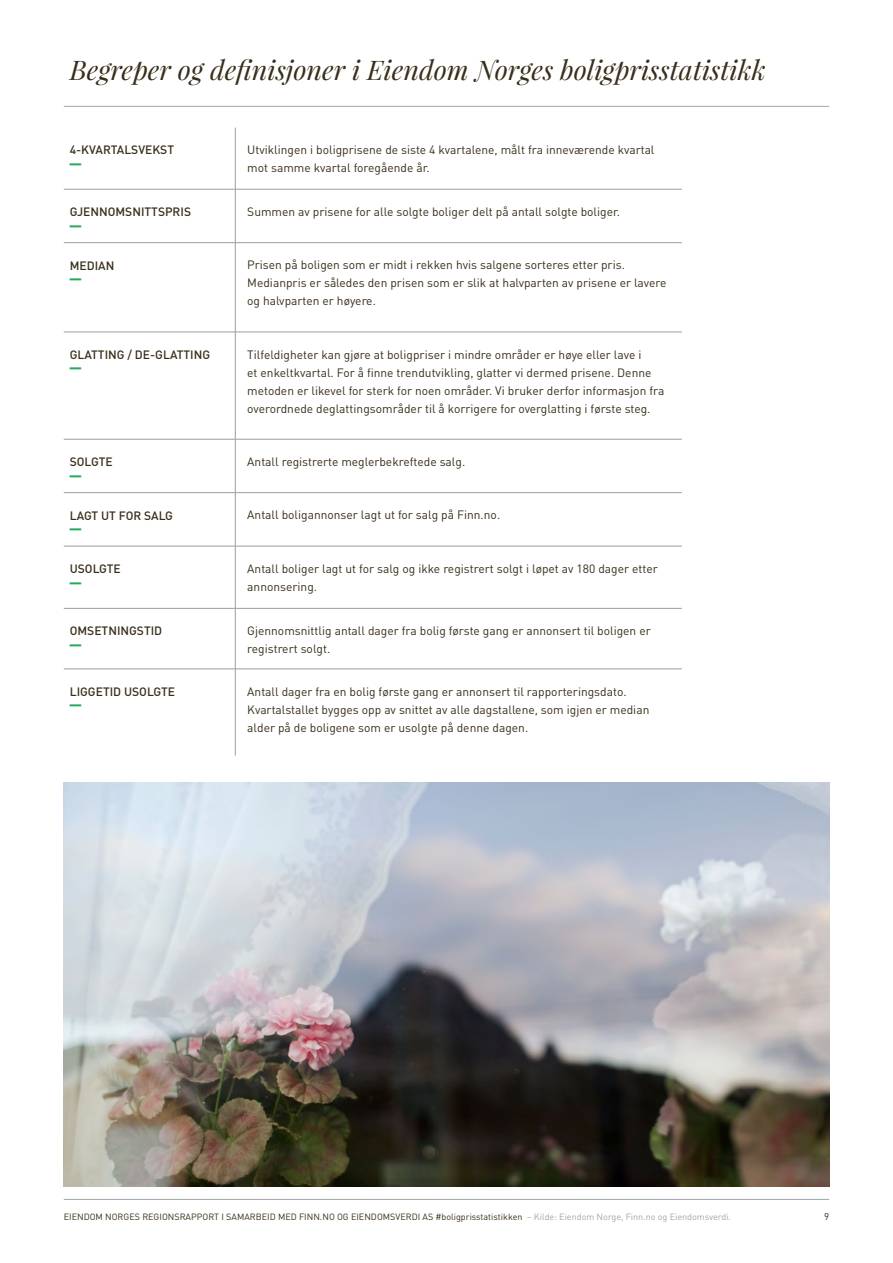
<style>
.page{position:relative;width:893px;height:1263px;background:#fff}
.page>*{position:absolute;margin:0;border:0;box-sizing:border-box;transform-origin:0 0}
.t1{font:italic 27px "Playfair Display";color:#382e19}
.t2{font:900 18px "DIN";color:#23aa5b}
.t3{font:12px/18px "DIN";color:#382e19}
.t4{font:500 12px "DIN";color:#382e19}
.t5{font:9.75px "DIN";color:#382e19}
.t6{font:9px "DIN";color:#382e19}
.s1{color:#a1a5a7}
</style>
<div class="page">
<hr style="left:64px;top:106px;width:765px;height:1px;background:#a1a5a7">
<hr style="left:64px;top:1199px;width:765px;height:1px;background:#a1a5a7">
<hr style="left:235px;top:128px;width:1px;height:61px;background:#9d9d9c">
<hr style="left:64px;top:189px;width:171px;height:1px;background:#9d9d9c">
<hr style="left:235px;top:189px;width:447px;height:1px;background:#9d9d9c">
<hr style="left:235px;top:189px;width:1px;height:53px;background:#9d9d9c">
<hr style="left:64px;top:242px;width:171px;height:1px;background:#9d9d9c">
<hr style="left:235px;top:242px;width:447px;height:1px;background:#9d9d9c">
<hr style="left:235px;top:243px;width:1px;height:89px;background:#9d9d9c">
<hr style="left:64px;top:332px;width:171px;height:1px;background:#9d9d9c">
<hr style="left:235px;top:332px;width:447px;height:1px;background:#9d9d9c">
<hr style="left:235px;top:332px;width:1px;height:107px;background:#9d9d9c">
<hr style="left:64px;top:439px;width:171px;height:1px;background:#9d9d9c">
<hr style="left:235px;top:439px;width:447px;height:1px;background:#9d9d9c">
<hr style="left:235px;top:439px;width:1px;height:53px;background:#9d9d9c">
<hr style="left:64px;top:492px;width:171px;height:1px;background:#9d9d9c">
<hr style="left:235px;top:492px;width:447px;height:1px;background:#9d9d9c">
<hr style="left:235px;top:493px;width:1px;height:53px;background:#9d9d9c">
<hr style="left:64px;top:546px;width:171px;height:1px;background:#9d9d9c">
<hr style="left:235px;top:546px;width:447px;height:1px;background:#9d9d9c">
<hr style="left:235px;top:546px;width:1px;height:62px;background:#9d9d9c">
<hr style="left:64px;top:608px;width:171px;height:1px;background:#9d9d9c">
<hr style="left:235px;top:608px;width:447px;height:1px;background:#9d9d9c">
<hr style="left:235px;top:608px;width:1px;height:61px;background:#9d9d9c">
<hr style="left:64px;top:669px;width:171px;height:1px;background:#9d9d9c">
<hr style="left:235px;top:669px;width:447px;height:1px;background:#9d9d9c">
<hr style="left:235px;top:669px;width:1px;height:86px;background:#9d9d9c">
<img style="left:64px;top:782px;width:765px;height:404px">
<h1 class="t1" style="left:70px;top:52px;width:697px">Begreper og definisjoner i Eiendom Norges boligprisstatistikk</h1>
<p class="t4" style="left:70px;top:142px;width:106px">4-KVARTALSVEKST</p>
<h2 class="t2" style="left:70px;top:143px;width:13px">_</h2>
<p class="t3" style="left:247px;top:141px;width:409px">Utviklingen i boligprisene de siste 4 kvartalene, målt fra inneværende kvartal mot samme kvartal foregående år.</p>
<p class="t4" style="left:70px;top:204px;width:123px">GJENNOMSNITTSPRIS</p>
<h2 class="t2" style="left:70px;top:205px;width:13px">_</h2>
<p class="t3" style="left:247px;top:202px;width:374px">Summen av prisene for alle solgte boliger delt på antall solgte boliger.</p>
<p class="t4" style="left:70px;top:258px;width:46px">MEDIAN</p>
<h2 class="t2" style="left:70px;top:258px;width:13px">_</h2>
<p class="t3" style="left:247px;top:256px;width:421px">Prisen på boligen som er midt i rekken hvis salgene sorteres etter pris.<br>Medianpris er således den prisen som er slik at halvparten av prisene er lavere og halvparten er høyere.</p>
<p class="t4" style="left:70px;top:347px;width:142px">GLATTING / DE-GLATTING</p>
<h2 class="t2" style="left:70px;top:348px;width:13px">_</h2>
<p class="t3" style="left:247px;top:345px;width:419px">Tilfeldigheter kan gjøre at boligpriser i mindre områder er høye eller lave i<br>et enkeltkvartal. For å finne trendutvikling, glatter vi dermed prisene. Denne metoden er likevel for sterk for noen områder. Vi bruker derfor informasjon fra overordnede deglattingsområder til å korrigere for overglatting i første steg.</p>
<p class="t4" style="left:70px;top:454px;width:44px">SOLGTE</p>
<h2 class="t2" style="left:70px;top:455px;width:13px">_</h2>
<p class="t3" style="left:247px;top:452px;width:219px">Antall registrerte meglerbekreftede salg.</p>
<p class="t4" style="left:70px;top:508px;width:105px">LAGT UT FOR SALG</p>
<h2 class="t2" style="left:70px;top:508px;width:13px">_</h2>
<p class="t3" style="left:247px;top:506px;width:254px">Antall boligannonser lagt ut for salg på Finn.no.</p>
<p class="t4" style="left:70px;top:561px;width:52px">USOLGTE</p>
<h2 class="t2" style="left:70px;top:562px;width:13px">_</h2>
<p class="t3" style="left:247px;top:559px;width:412px">Antall boliger lagt ut for salg og ikke registrert solgt i løpet av 180 dager etter annonsering.</p>
<p class="t4" style="left:70px;top:623px;width:94px">OMSETNINGSTID</p>
<h2 class="t2" style="left:70px;top:624px;width:13px">_</h2>
<p class="t3" style="left:247px;top:621px;width:405px">Gjennomsnittlig antall dager fra bolig første gang er annonsert til boligen er registrert solgt.</p>
<p class="t4" style="left:70px;top:684px;width:107px">LIGGETID USOLGTE</p>
<h2 class="t2" style="left:70px;top:685px;width:13px">_</h2>
<p class="t3" style="left:247px;top:682px;width:404px">Antall dager fra en bolig første gang er annonsert til rapporteringsdato.<br>Kvartalstallet bygges opp av snittet av alle dagstallene, som igjen er median alder på de boligene som er usolgte på denne dagen.</p>
<p class="t6" style="left:64px;top:1211px;width:669px">EIENDOM NORGES REGIONSRAPPORT I SAMARBEID MED FINN.NO OG EIENDOMSVERDI AS #boligprisstatistikken <span class="s1">– Kilde: Eiendom Norge, Finn.no og Eiendomsverdi.</span></p>
<p class="t5" style="left:824px;top:1210px;width:7px">9</p>
</div>
